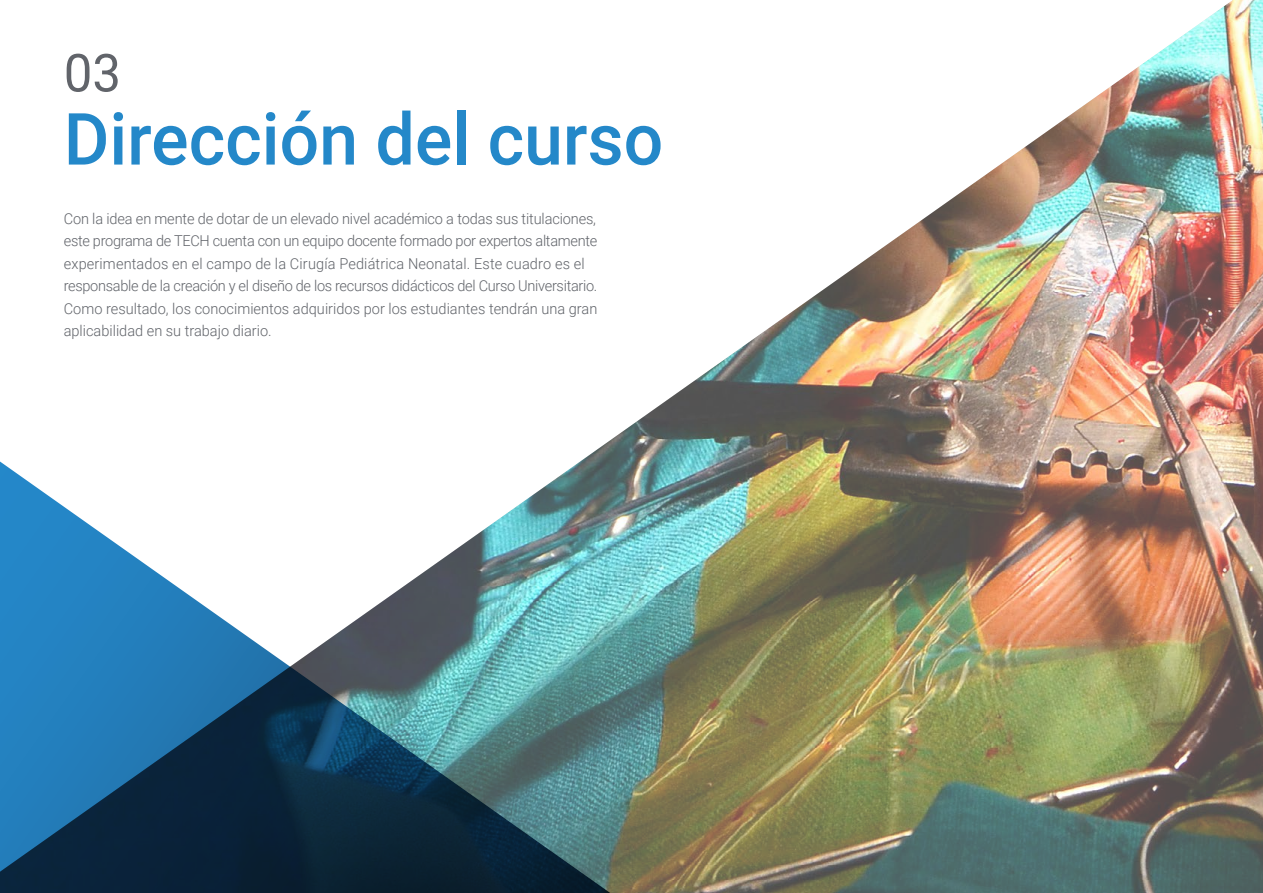
<style>
.page{position:relative;width:1263px;height:893px;background:#fff}
.page>*{position:absolute;margin:0;border:0;box-sizing:border-box;transform-origin:0 0}
.t1{font:500 72px "Roboto";color:#2488c9}
.t2{font:52.5px "Roboto";color:#61646a}
.t3{font:300 15px/22.5px "Roboto";letter-spacing:-.01em;color:#61646a}
</style>
<div class="page">
<img style="left:602px;top:0;width:661px;height:893px">
<svg style="left:0;top:446px;width:640px;height:447px"></svg>
<h2 class="t2" style="left:64px;top:36px;width:59px">03</h2>
<h1 class="t1" style="left:64px;top:89px;width:601px">Dirección del curso</h1>
<p class="t3" style="left:64px;top:207px;width:535px">Con la idea en mente de dotar de un elevado nivel académico a todas sus titulaciones, este programa de TECH cuenta con un equipo docente formado por expertos altamente experimentados en el campo de la Cirugía Pediátrica Neonatal. Este cuadro es el responsable de la creación y el diseño de los recursos didácticos del Curso Universitario.<br>Como resultado, los conocimientos adquiridos por los estudiantes tendrán una gran aplicabilidad en su trabajo diario.</p>
</div>
